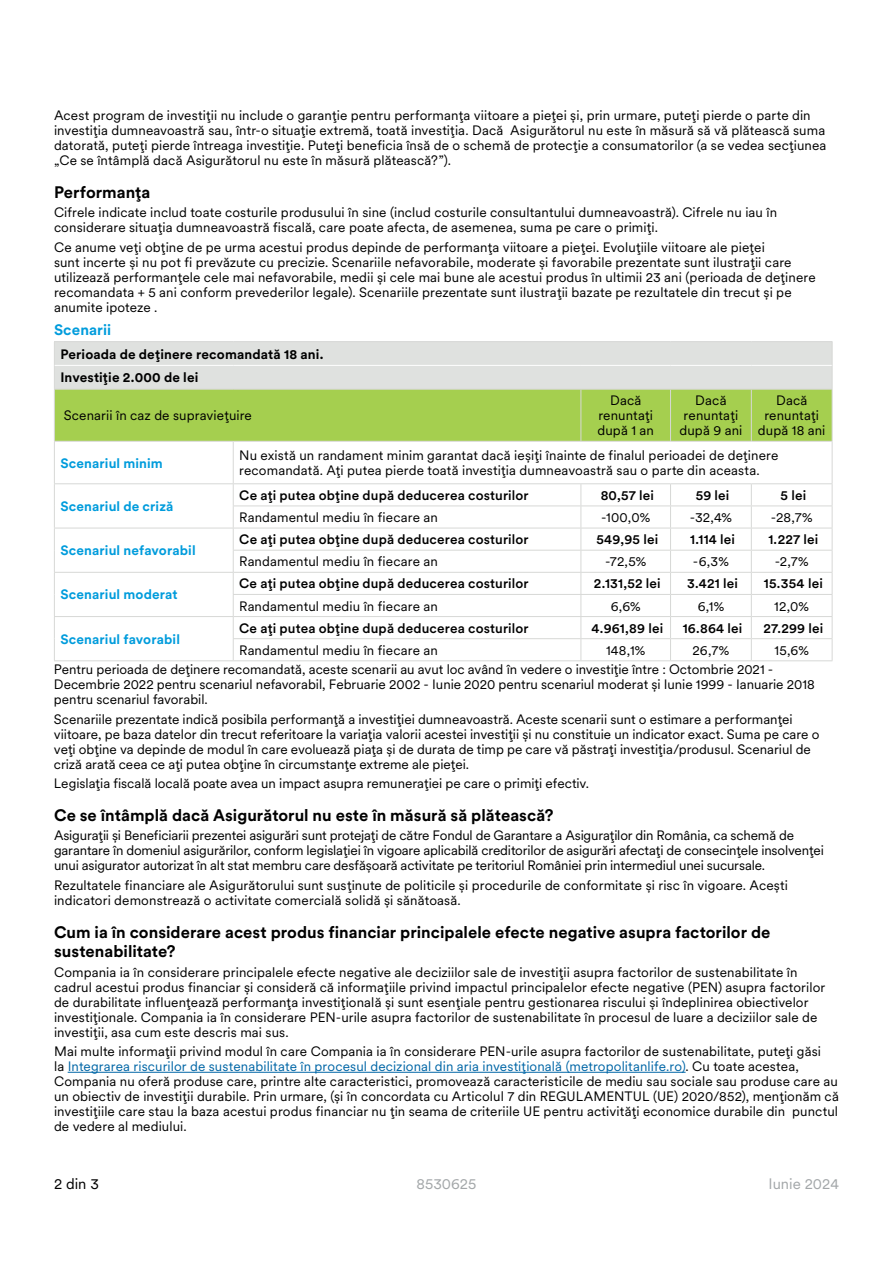
<style>
.page{position:relative;width:893px;height:1263px;background:#fff}
.page>*{position:absolute;margin:0;border:0;box-sizing:border-box;transform-origin:0 0}
.t1{font:700 16.5px/19.8px "Met Life Circular";color:#000}
.t2{font:15px "Met Life Circular";color:#a3a7a9}
.t3{font:700 15px "Met Life Circular";letter-spacing:.005em;color:#009cdc}
.t4{font:15px "Met Life Circular";color:#000}
.t5{font:13.5px/15px "Met Life Circular";letter-spacing:.005em;color:#000}
.t6{font:500 13.5px "Met Life Circular";letter-spacing:.01em;color:#000}
.t7{font:700 13.5px "Met Life Circular";letter-spacing:.01em;color:#009cdc}
.t8{font:700 13.5px/23.7px "Met Life Circular";letter-spacing:.01em;color:#000}
.s1{color:#0066a6}
</style>
<div class="page">
<hr style="left:68px;top:1072px;width:618px;height:1px;background:#0066a6">
<hr style="left:54px;top:341px;width:179px;height:1px;background:#d7d8d6">
<hr style="left:233px;top:341px;width:348px;height:1px;background:#d7d8d6">
<hr style="left:581px;top:341px;width:89px;height:1px;background:#d7d8d6">
<hr style="left:670px;top:341px;width:81px;height:1px;background:#d7d8d6">
<hr style="left:751px;top:341px;width:81px;height:1px;background:#d7d8d6">
<svg style="left:54px;top:342px;width:779px;height:318px"></svg>
<hr style="left:54px;top:660px;width:179px;height:1px;background:#d7d8d6">
<hr style="left:233px;top:660px;width:348px;height:1px;background:#d7d8d6">
<hr style="left:581px;top:660px;width:89px;height:1px;background:#d7d8d6">
<hr style="left:670px;top:660px;width:81px;height:1px;background:#d7d8d6">
<hr style="left:751px;top:660px;width:81px;height:1px;background:#d7d8d6">
<hr style="left:55px;top:365px;width:178px;height:1px;background:#fff">
<hr style="left:233px;top:365px;width:348px;height:1px;background:#fff">
<hr style="left:581px;top:365px;width:89px;height:1px;background:#fff">
<hr style="left:670px;top:365px;width:81px;height:1px;background:#fff">
<hr style="left:751px;top:365px;width:81px;height:1px;background:#fff">
<p class="t5" style="left:54px;top:107px;width:774px">Acest program de investiții nu include o garanție pentru performanța viitoare a pieței și, prin urmare, puteți pierde o parte din investiția dumneavoastră sau, într-o situație extremă, toată investiția. Dacă Asigurătorul nu este în măsură să vă plătească suma datorată, puteți pierde întreaga investiție. Puteți beneficia însă de o schemă de protecție a consumatorilor (a se vedea secțiunea „Ce se întâmplă dacă Asigurătorul nu este în măsură plătească?”).</p>
<p class="t1" style="left:54px;top:182px;width:98px">Performanța</p>
<p class="t5" style="left:54px;top:205px;width:725px">Cifrele indicate includ toate costurile produsului în sine (includ costurile consultantului dumneavoastră). Cifrele nu iau în considerare situația dumneavoastră fiscală, care poate afecta, de asemenea, suma pe care o primiți.</p>
<p class="t5" style="left:54px;top:239px;width:763px">Ce anume veți obține de pe urma acestui produs depinde de performanța viitoare a pieței. Evoluțiile viitoare ale pieței<br>sunt incerte și nu pot fi prevăzute cu precizie. Scenariile nefavorabile, moderate și favorabile prezentate sunt ilustrații care utilizează performanțele cele mai nefavorabile, medii și cele mai bune ale acestui produs în ultimii 23 ani (perioada de deținere recomandata + 5 ani conform prevederilor legale). Scenariile prezentate sunt ilustraţii bazate pe rezultatele din trecut și pe anumite ipoteze .</p>
<p class="t3" style="left:54px;top:320px;width:59px">Scenarii</p>
<p class="t8" style="left:60px;top:341px;width:264px">Perioada de deținere recomandată 18 ani.<br>Investiție 2.000 de lei</p>
<p class="t5" style="left:64px;top:407px;width:190px">Scenarii în caz de supraviețuire</p>
<p class="t5" style="left:598px;top:392px;width:58px;text-align:center">Dacă renuntați după 1 an</p>
<p class="t5" style="left:679px;top:392px;width:64px;text-align:center">Dacă renuntați după 9 ani</p>
<p class="t5" style="left:758px;top:392px;width:69px;text-align:center">Dacă renuntați după 18 ani</p>
<p class="t7" style="left:60px;top:454px;width:104px">Scenariul minim</p>
<p class="t5" style="left:239px;top:447px;width:541px">Nu există un randament minim garantat dacă ieșiți înainte de finalul perioadei de deținere recomandată. Ați putea pierde toată investiția dumneavoastră sau o parte din aceasta.</p>
<p class="t7" style="left:60px;top:497px;width:115px">Scenariul de criză</p>
<p class="t6" style="left:239px;top:486px;width:291px">Ce ați putea obține după deducerea costurilor</p>
<p class="t6" style="left:601px;top:486px;width:55px">80,57 lei</p>
<p class="t6" style="left:696px;top:486px;width:35px">59 lei</p>
<p class="t6" style="left:780px;top:486px;width:27px">5 lei</p>
<p class="t5" style="left:239px;top:509px;width:200px">Randamentul mediu în fiecare an</p>
<p class="t5" style="left:601px;top:509px;width:51px">-100,0%</p>
<p class="t5" style="left:690px;top:509px;width:44px">-32,4%</p>
<p class="t5" style="left:771px;top:509px;width:43px">-28,7%</p>
<p class="t7" style="left:60px;top:541px;width:137px">Scenariul nefavorabil</p>
<p class="t7" style="left:60px;top:585px;width:119px">Scenariul moderat</p>
<p class="t6" style="left:239px;top:530px;width:291px">Ce ați putea obține după deducerea costurilor</p>
<p class="t6" style="left:596px;top:530px;width:63px">549,95 lei</p>
<p class="t6" style="left:690px;top:530px;width:46px">1.114 lei</p>
<p class="t6" style="left:768px;top:530px;width:52px">1.227 lei</p>
<p class="t5" style="left:239px;top:553px;width:200px">Randamentul mediu în fiecare an</p>
<p class="t5" style="left:605px;top:553px;width:43px">-72,5%</p>
<p class="t5" style="left:693px;top:553px;width:37px">-6,3%</p>
<p class="t5" style="left:775px;top:553px;width:35px">-2,7%</p>
<p class="t6" style="left:239px;top:574px;width:291px">Ce ați putea obține după deducerea costurilor</p>
<p class="t6" style="left:594px;top:574px;width:68px">2.131,52 lei</p>
<p class="t6" style="left:687px;top:574px;width:52px">3.421 lei</p>
<p class="t6" style="left:764px;top:574px;width:60px">15.354 lei</p>
<p class="t5" style="left:239px;top:598px;width:200px">Randamentul mediu în fiecare an</p>
<p class="t5" style="left:611px;top:598px;width:32px">6,6%</p>
<p class="t5" style="left:698px;top:598px;width:28px">6,1%</p>
<p class="t5" style="left:774px;top:598px;width:36px">12,0%</p>
<p class="t6" style="left:239px;top:619px;width:291px">Ce ați putea obține după deducerea costurilor</p>
<p class="t6" style="left:591px;top:619px;width:73px">4.961,89 lei</p>
<p class="t6" style="left:683px;top:619px;width:61px">16.864 lei</p>
<p class="t6" style="left:763px;top:619px;width:61px">27.299 lei</p>
<p class="t5" style="left:239px;top:642px;width:200px">Randamentul mediu în fiecare an</p>
<p class="t5" style="left:606px;top:642px;width:41px">148,1%</p>
<p class="t5" style="left:692px;top:642px;width:38px">26,7%</p>
<p class="t5" style="left:774px;top:642px;width:36px">15,6%</p>
<p class="t5" style="left:54px;top:662px;width:762px">Pentru perioada de deținere recomandată, aceste scenarii au avut loc având în vedere o investiţie între : Octombrie 2021 -<br>Decembrie 2022 pentru scenariul nefavorabil, Februarie 2002 - Iunie 2020 pentru scenariul moderat și Iunie 1999 - Ianuarie 2018 pentru scenariul favorabil.</p>
<p class="t5" style="left:54px;top:711px;width:767px">Scenariile prezentate indică posibila performanță a investiției dumneavoastră. Aceste scenarii sunt o estimare a performanței viitoare, pe baza datelor din trecut referitoare la variația valorii acestei investiții și nu constituie un indicator exact. Suma pe care o veți obține va depinde de modul în care evoluează piața și de durata de timp pe care vă păstrați investiția/produsul. Scenariul de criză arată ceea ce ați putea obține în circumstanțe extreme ale pieței.</p>
<p class="t5" style="left:54px;top:775px;width:537px">Legislația fiscală locală poate avea un impact asupra remunerației pe care o primiți efectiv.</p>
<p class="t1" style="left:54px;top:805px;width:501px">Ce se întâmplă dacă Asigurătorul nu este în măsură să plătească?</p>
<p class="t5" style="left:54px;top:827px;width:771px">Asigurații și Beneficiarii prezentei asigurări sunt protejați de către Fondul de Garantare a Asiguraților din România, ca schemă de garantare în domeniul asigurărilor, conform legislației în vigoare aplicabilă creditorilor de asigurări afectați de consecințele insolvenței unui asigurator autorizat în alt stat membru care desfășoară activitate pe teritoriul României prin intermediul unei sucursale.</p>
<p class="t5" style="left:54px;top:877px;width:736px">Rezultatele financiare ale Asigurătorului sunt susținute de politicile și procedurile de conformitate și risc în vigoare. Acești indicatori demonstrează o activitate comercială solidă și sănătoasă.</p>
<p class="t1" style="left:54px;top:921px;width:718px">Cum ia în considerare acest produs financiar principalele efecte negative asupra factorilor de sustenabilitate?</p>
<p class="t5" style="left:54px;top:964px;width:773px">Compania ia în considerare principalele efecte negative ale deciziilor sale de investiții asupra factorilor de sustenabilitate în cadrul acestui produs financiar și consideră că informațiile privind impactul principalelor efecte negative (PEN) asupra factorilor de durabilitate influențează performanța investițională și sunt esențiale pentru gestionarea riscului și îndeplinirea obiectivelor investiționale. Compania ia în considerare PEN-urile asupra factorilor de sustenabilitate în procesul de luare a deciziilor sale de investiții, asa cum este descris mai sus.</p>
<p class="t5" style="left:54px;top:1043px;width:786px">Mai multe informații privind modul în care Compania ia în considerare PEN-urile asupra factorilor de sustenabilitate, puteți găsi<br>la <span class="s1">Integrarea riscurilor de sustenabilitate în procesul decizional din aria investițională (metropolitanlife.ro)</span>. Cu toate acestea, Compania nu oferă produse care, printre alte caracteristici, promovează caracteristicile de mediu sau sociale sau produse care au un obiectiv de investiții durabile. Prin urmare, (și în concordata cu Articolul 7 din REGULAMENTUL (UE) 2020/852), menționăm că investițiile care stau la baza acestui produs financiar nu țin seama de criteriile UE pentru activități economice durabile din punctul de vedere al mediului.</p>
<p class="t7" style="left:60px;top:630px;width:121px">Scenariul favorabil</p>
<p class="t4" style="left:54px;top:1174px;width:46px">2 din 3</p>
<p class="t2" style="left:417px;top:1174px;width:61px">8530625</p>
<p class="t2" style="left:768px;top:1174px;width:72px">Iunie 2024</p>
</div>
